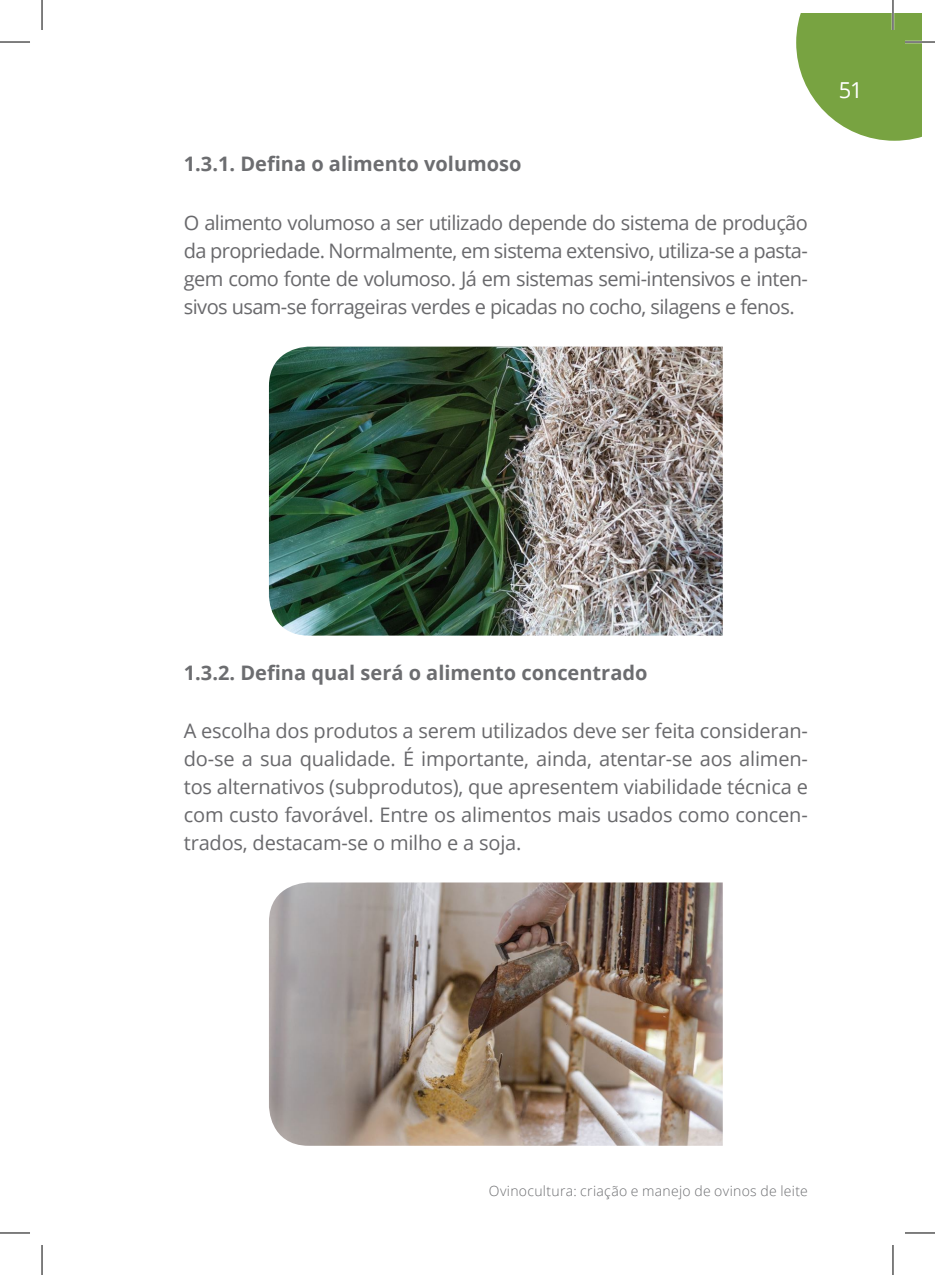
<style>
.page{position:relative;width:935px;height:1275px;background:#fff}
.page>*{position:absolute;margin:0;border:0;box-sizing:border-box;transform-origin:0 0}
.t1{font:22px "Open Sans";color:#fff}
.t2{font:20px/28px "Open Sans";letter-spacing:-.02em;color:#69696c;text-align:justify}
.t3{font:700 20px "Open Sans";color:#6c6d70}
.t4{font:300 14px "Open Sans";letter-spacing:.02em;color:#6c6d70}
</style>
<div class="page">
<svg style="left:796px;top:14px;width:125px;height:127px;background:#8aaf5b"></svg>
<img style="left:269px;top:346px;width:453px;height:289px">
<img style="left:269px;top:882px;width:453px;height:263px">
<hr style="left:904px;top:41px;width:30px;height:2px;background:#fff">
<hr style="left:891px;top:0;width:3px;height:30px;background:#fff">
<hr style="left:0;top:42px;width:30px;height:1px;background:#000">
<hr style="left:904px;top:42px;width:30px;height:1px;background:#000">
<hr style="left:0;top:1232px;width:30px;height:1px;background:#000">
<hr style="left:904px;top:1232px;width:30px;height:1px;background:#000">
<hr style="left:42px;top:0;width:1px;height:30px;background:#000">
<hr style="left:42px;top:1245px;width:1px;height:30px;background:#000">
<hr style="left:892px;top:0;width:1px;height:30px;background:#000">
<hr style="left:892px;top:1245px;width:1px;height:30px;background:#000">
<p class="t3" style="left:184px;top:149px;width:339px">1.3.1. Defina o alimento volumoso</p>
<p class="t2" style="left:184px;top:208px;width:625px">O alimento volumoso a ser utilizado depende do sistema de produção da propriedade. Normalmente, em sistema extensivo, utiliza-se a pasta&shy;gem como fonte de volumoso. Já em sistemas semi-intensivos e inten&shy;sivos usam-se forrageiras verdes e picadas no cocho, silagens e fenos.</p>
<p class="t1" style="left:838px;top:74px;width:25px">51</p>
<p class="t3" style="left:184px;top:658px;width:465px">1.3.2. Defina qual será o alimento concentrado</p>
<p class="t2" style="left:184px;top:716px;width:625px">A escolha dos produtos a serem utilizados deve ser feita consideran&shy;do-se a sua qualidade. É importante, ainda, atentar-se aos alimen&shy;tos alternativos (subprodutos), que apresentem viabilidade técnica e com custo favorável. Entre os alimentos mais usados como concen&shy;trados, destacam-se o milho e a soja.</p>
<p class="t4" style="left:488px;top:1181px;width:321px">Ovinocultura: criação e manejo de ovinos de leite</p>
</div>
